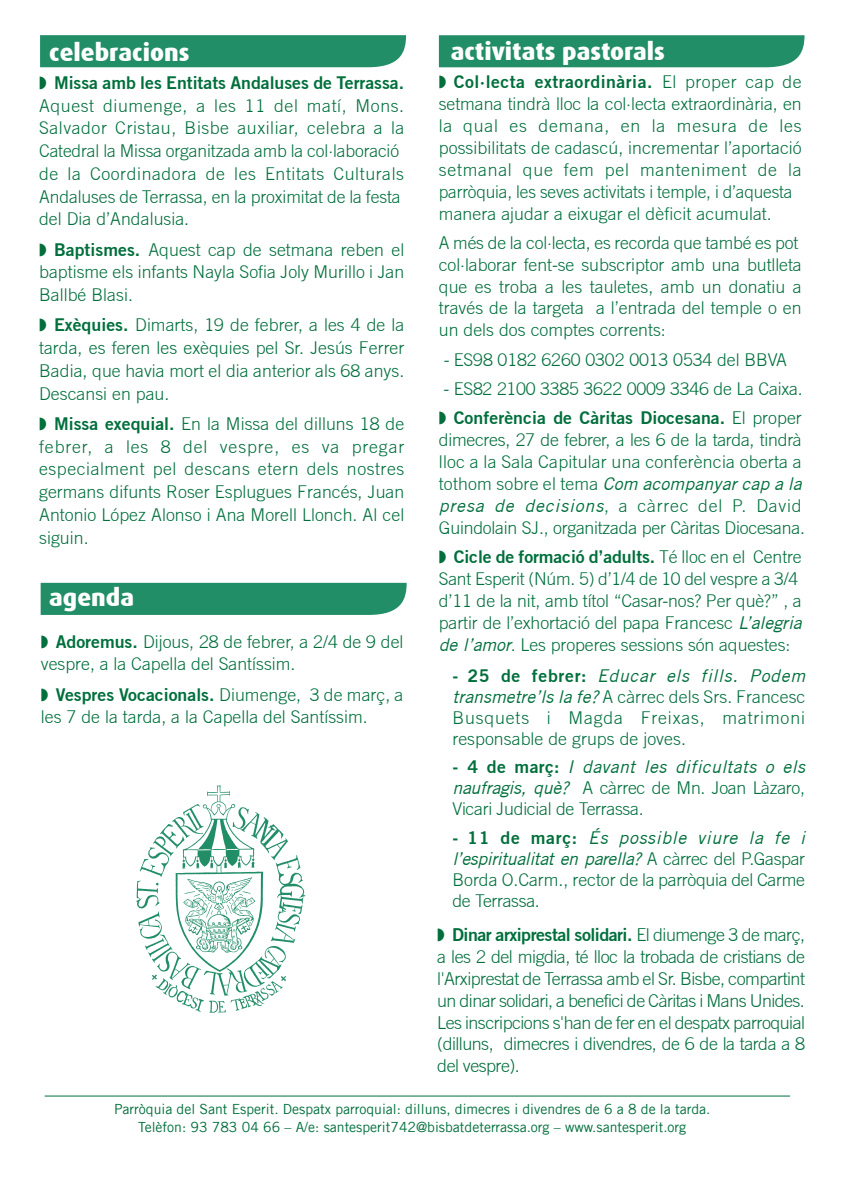
<style>
.page{position:relative;width:844px;height:1191px;background:#fff}
.page>*{position:absolute;margin:0;border:0;box-sizing:border-box;transform-origin:0 0}
.t1{font:800 24.5px "Dax";color:#fff}
.t2{font:300 17.85px/21.9px "Trade Gothic";letter-spacing:-.03em;color:#006f3c;text-align:justify}
.t3{font:300 17.68px/21.9px "Trade Gothic";color:#006f3c}
.t4{font:300 17.68px/22.8px "Trade Gothic";letter-spacing:.03em;color:#006f3c}
.t5{font:14px/17.5px "Trade Gothic LT";color:#006f3c;text-align:center}
.s1{font-family:"Trade Gothic No.2";font-weight:700}
.s2{font-weight:400;font-style:italic}
</style>
<div class="page">
<hr style="left:45px;top:1095px;width:744px;height:1px;background:#006f3c">
<div style="left:439px;top:35px;width:365px;height:32px;background:#228e67"></div>
<div style="left:41px;top:583px;width:365px;height:32px;background:#228e67"></div>
<div style="left:40px;top:35px;width:366px;height:32px;background:#228e67"></div>
<img style="left:136px;top:785px;width:170px;height:228px">
<p class="t1" style="left:49px;top:39px;width:142px">celebracions</p>
<p class="t4" style="left:39px;top:71px;width:367px">◗ <span class="s1">Missa amb les Entitats Andaluses de Terrassa.<br></span>Aquest diumenge, a les 11 del matí, Mons.<br>Salvador Cristau, Bisbe auxiliar, celebra a la Catedral la Missa organitzada amb la col·laboració de la Coordinadora de les Entitats Culturals Andaluses de Terrassa, en la proximitat de la festa del Dia d’Andalusia.</p>
<p class="t3" style="left:39px;top:238px;width:366px;line-height:22.8px;text-align:justify">◗ <span class="s1">Baptismes.</span> Aquest cap de setmana reben el baptisme els infants Nayla Sofia Joly Murillo i Jan Ballbé Blasi.</p>
<p class="t3" style="left:39px;top:313px;width:366px;line-height:22.8px;text-align:justify">◗ <span class="s1">Exèquies.</span> Dimarts, 19 de febrer, a les 4 de la tarda, es feren les exèquies pel Sr. Jesús Ferrer Badia, que havia mort el dia anterior als 68 anys.<br>Descansi en pau.</p>
<p class="t3" style="left:39px;top:412px;width:366px;line-height:22.8px;text-align:justify">◗ <span class="s1">Missa exequial.</span> En la Missa del dilluns 18 de febrer, a les 8 del vespre, es va pregar especialment pel descans etern dels nostres germans difunts Roser Esplugues Francés, Juan Antonio López Alonso i Ana Morell Llonch. Al cel siguin.</p>
<p class="t1" style="left:49px;top:583px;width:86px">agenda</p>
<p class="t3" style="left:41px;top:629px;width:364px;line-height:22.8px">◗ <span class="s1">Adoremus.</span> Dijous, 28 de febrer, a 2/4 de 9 del vespre, a la Capella del Santíssim.</p>
<p class="t3" style="left:41px;top:682px;width:364px;line-height:22.8px">◗ <span class="s1">Vespres Vocacionals.</span> Diumenge, 3 de març, a les 7 de la tarda, a la Capella del Santíssim.</p>
<p class="t1" style="left:450px;top:38px;width:215px">activitats pastorals</p>
<p class="t3" style="left:438px;top:71px;width:364px">◗ <span class="s1">Col·lecta extraordinària.</span> El proper cap de setmana tindrà lloc la col·lecta extraordinària, en la qual es demana, en la mesura de les possibilitats de cadascú, incrementar l’aportació setmanal que fem pel manteniment de la parròquia, les seves activitats i temple, i d’aquesta manera ajudar a eixugar el dèficit acumulat.</p>
<p class="t3" style="left:438px;top:231px;width:364px">A més de la col·lecta, es recorda que també es pot col·laborar fent-se subscriptor amb una butlleta que es troba a les tauletes, amb un donatiu a través de la targeta a l’entrada del temple o en un dels dos comptes corrents:</p>
<p class="t3" style="left:443px;top:348px;width:345px">- ES98 0182 6260 0302 0013 0534 del BBVA</p>
<p class="t3" style="left:438px;top:374px;width:365px;line-height:29.2px">- ES82 2100 3385 3622 0009 3346 de La Caixa. ◗ <span class="s1">Conferència de Càritas Diocesana.</span> El proper</p>
<p class="t3" style="left:439px;top:429px;width:367px">dimecres, 27 de febrer, a les 6 de la tarda, tindrà lloc a la Sala Capitular una conferència oberta a tothom sobre el tema <span class="s2">Com acompanyar cap a la presa de decisions</span>, a càrrec del P. David Guindolain SJ., organitzada per Càritas Diocesana.</p>
<p class="t3" style="left:438px;top:545px;width:364px">◗ <span class="s1">Cicle de formació d’adults.</span> Té lloc en el Centre Sant Esperit (Núm. 5) d’1/4 de 10 del vespre a 3/4 d’11 de la nit, amb títol “Casar-nos? Per què?” , a partir de l’exhortació del papa Francesc <span class="s2">L’alegria de l’amor</span>. Les properes sessions són aquestes:</p>
<p class="t3" style="left:452px;top:665px;width:354px;line-height:21px;text-align:justify"><span class="s1">- 25 de febrer:</span> <span class="s2">Educar els fills. Podem transmetre’ls la fe?</span> A càrrec dels Srs. Francesc Busquets i Magda Freixas, matrimoni responsable de grups de joves.</p>
<p class="t3" style="left:452px;top:756px;width:354px;line-height:21px;text-align:justify"><span class="s1">- 4 de març:</span> <span class="s2">I davant les dificultats o els naufragis, què?</span> A càrrec de Mn. Joan Làzaro, Vicari Judicial de Terrassa.</p>
<p class="t3" style="left:452px;top:827px;width:354px;line-height:21px;text-align:justify"><span class="s1">- 11 de març:</span> <span class="s2">És possible viure la fe i l’espiritualitat en parella?</span> A càrrec del P.Gaspar Borda O.Carm., rector de la parròquia del Carme de Terrassa.</p>
<p class="t2" style="left:437px;top:923px;width:369px">◗ <span class="s1">Dinar arxiprestal solidari.</span> El diumenge 3 de març, a les 2 del migdia, té lloc la trobada de cristians de l'Arxiprestat de Terrassa amb el Sr. Bisbe, compartint un dinar solidari, a benefici de Càritas i Mans Unides.<br>Les inscripcions s'han de fer en el despatx parroquial (dilluns, dimecres i divendres, de 6 de la tarda a 8 del vespre).</p>
<p class="t5" style="left:114px;top:1100px;width:597px">Parròquia del Sant Esperit. Despatx parroquial: dilluns, dimecres i divendres de 6 a 8 de la tarda.<br>Telèfon: 93 783 04 66 – A/e: santesperit742@bisbatdeterrassa.org – www.santesperit.org</p>
</div>
